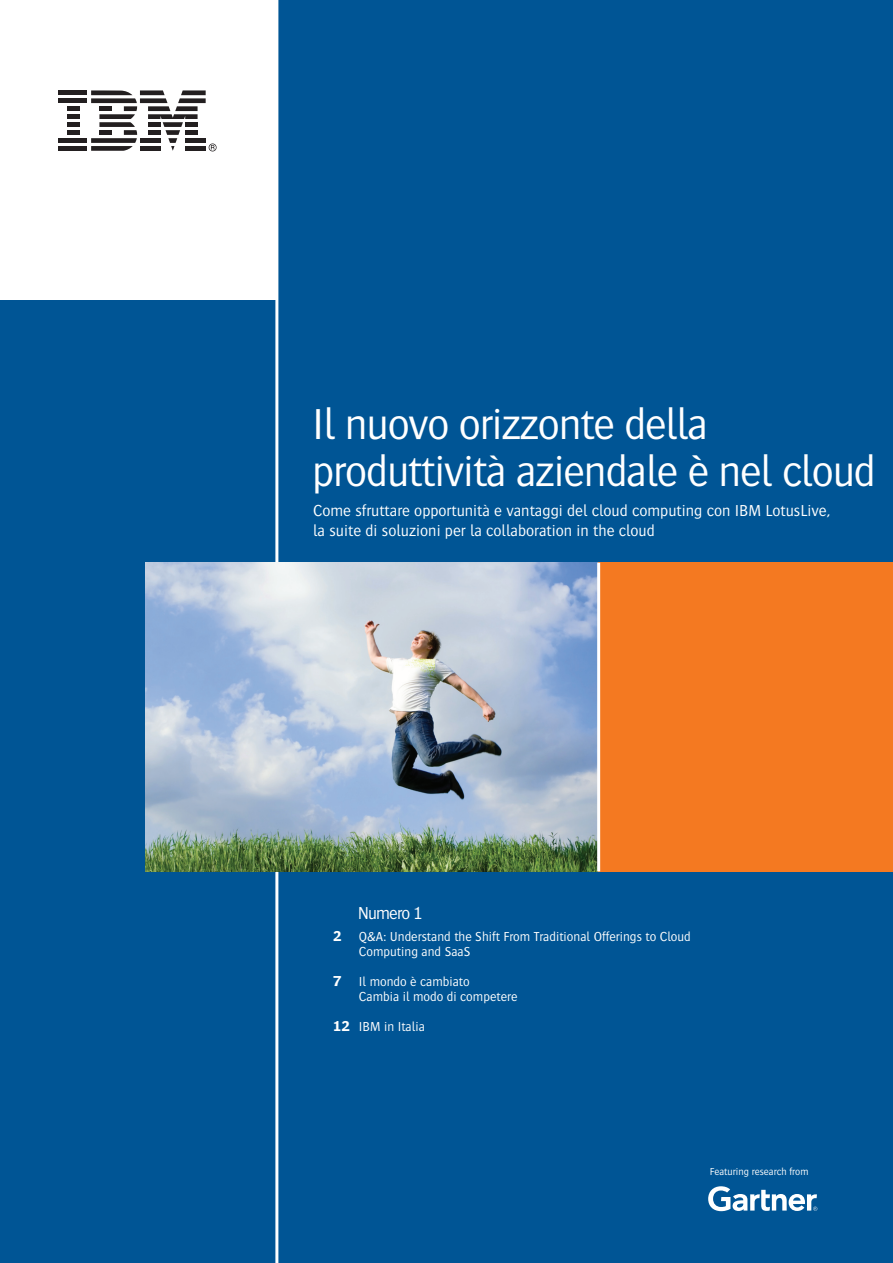
<style>
.page{position:relative;width:893px;height:1263px;background:#005595}
.page>*{position:absolute;margin:0;border:0;box-sizing:border-box;transform-origin:0 0}
.masthead_title{font:300 45px/46.5px "Bosis";letter-spacing:-.025em;color:#fff}
.issue1{font:300 18px "Bosis";letter-spacing:-.05em;color:#fff}
.masthead_subtitle{font:300 16.5px/19.8px "Bosis";color:#fff}
.toc_page_number{font:700 15px "Bosis";color:#fff}
.t1{font:300 13.5px/15px "Bosis";color:#fff}
.body_text{font:300 10.5px "Bosis";color:#fff}
</style>
<div class="page">
<div style="left:0;top:0;width:278px;height:300px;background:#fff"></div>
<hr style="left:275px;top:0;width:3px;height:1263px;background:#fff">
<svg style="left:708px;top:1186px;width:109px;height:25px"></svg>
<div style="left:586px;top:562px;width:307px;height:310px;background:#f47921"></div>
<img style="left:146px;top:562px;width:451px;height:310px">
<hr style="left:597px;top:563px;width:3px;height:308px;background:#fff">
<div style="left:58px;top:146px;width:29px;height:5px;background:#231f20"></div>
<div style="left:58px;top:138px;width:29px;height:5px;background:#231f20"></div>
<div style="left:67px;top:130px;width:12px;height:5px;background:#231f20"></div>
<div style="left:67px;top:122px;width:12px;height:5px;background:#231f20"></div>
<div style="left:67px;top:114px;width:12px;height:5px;background:#231f20"></div>
<div style="left:67px;top:106px;width:12px;height:5px;background:#231f20"></div>
<div style="left:58px;top:98px;width:29px;height:5px;background:#231f20"></div>
<div style="left:58px;top:90px;width:29px;height:5px;background:#231f20"></div>
<svg style="left:91px;top:90px;width:126px;height:61px"></svg>
<p class="masthead_title" style="left:312px;top:400px;width:565px">Il nuovo orizzonte della produttività aziendale è nel cloud</p>
<p class="masthead_subtitle" style="left:313px;top:500px;width:518px">Come sfruttare opportunità e vantaggi del cloud computing con IBM LotusLive, la suite di soluzioni per la collaboration in the cloud</p>
<p class="toc_page_number" style="left:333px;top:927px;width:10px">2</p>
<p class="toc_page_number" style="left:333px;top:972px;width:10px">7</p>
<p class="toc_page_number" style="left:333px;top:1017px;width:18px">12</p>
<p class="issue1" style="left:358px;top:903px;width:67px">Numero 1</p>
<p class="t1" style="left:359px;top:929px;width:333px">Q&amp;A: Understand the Shift From Traditional Offerings to Cloud<br>Computing and SaaS</p>
<p class="t1" style="left:359px;top:974px;width:160px">Il mondo è cambiato<br>Cambia il modo di competere</p>
<p class="t1" style="left:359px;top:1019px;width:67px">IBM in Italia</p>
<p class="body_text" style="left:710px;top:1166px;width:100px">Featuring research from</p>
</div>
